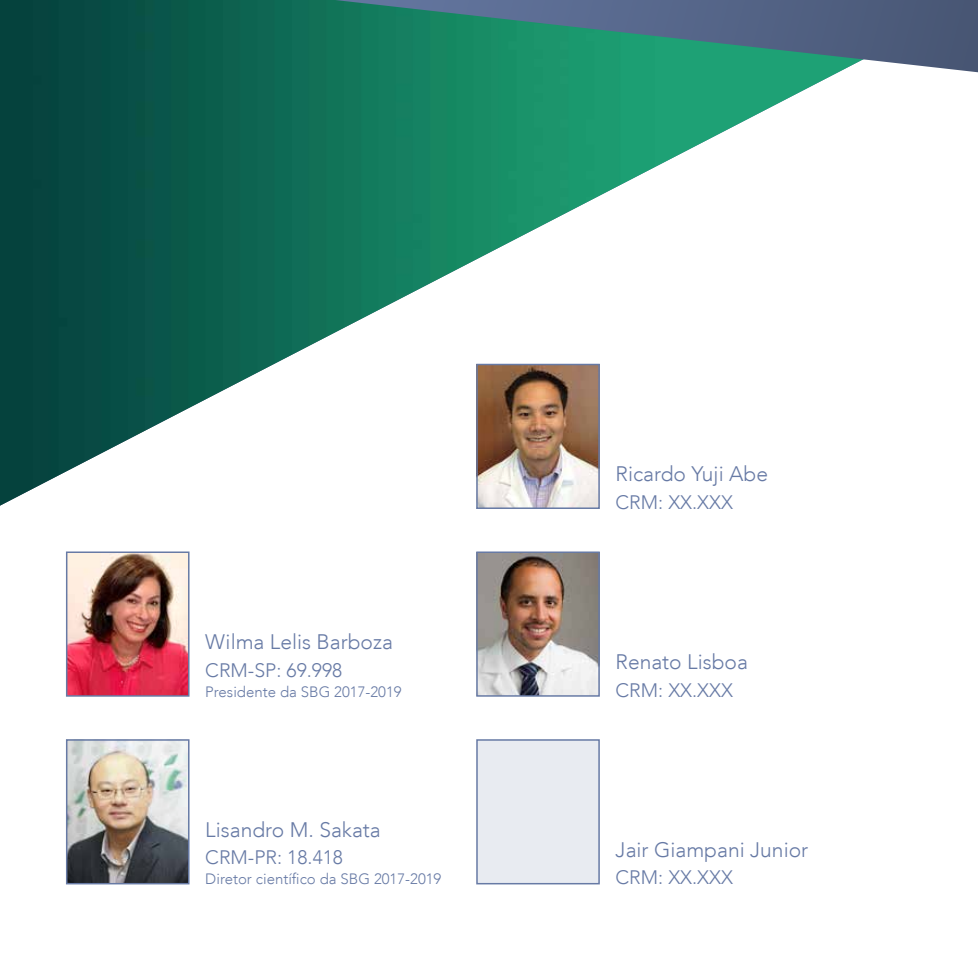
<style>
.page{position:relative;width:978px;height:978px;background:#fff}
.page>*{position:absolute;margin:0;border:0;box-sizing:border-box;transform-origin:0 0}
.t1{font:300 21px "Avenir LT";color:#677aa5}
.t2{font:300 19.5px "Avenir LT";color:#677aa5}
.t3{font:300 15px "Avenir LT";color:#677aa5}
</style>
<div class="page">
<img style="left:0;top:0;width:839px;height:506px">
<svg style="left:335px;top:0;width:643px;height:72px;background:#397a79"></svg>
<img style="left:479px;top:554px;width:118px;height:140px">
<div style="left:476px;top:551px;width:124px;height:146px;border:2px solid #677aa5"></div>
<img style="left:479px;top:367px;width:118px;height:139px">
<div style="left:476px;top:364px;width:124px;height:145px;border:2px solid #677aa5"></div>
<div style="left:476px;top:739px;width:124px;height:145px;background:#e8ebf1;border:2px solid #677aa5"></div>
<img style="left:69px;top:554px;width:118px;height:140px">
<div style="left:66px;top:551px;width:124px;height:146px;border:2px solid #677aa5"></div>
<img style="left:69px;top:742px;width:118px;height:139px">
<div style="left:66px;top:739px;width:124px;height:145px;border:2px solid #677aa5"></div>
<p class="t1" style="left:205px;top:629px;width:189px">Wilma Lelis Barboza</p>
<p class="t2" style="left:205px;top:658px;width:139px">CRM-SP: 69.998</p>
<p class="t3" style="left:205px;top:683px;width:198px">Presidente da SBG 2017-2019</p>
<p class="t1" style="left:205px;top:817px;width:177px">Lisandro M. Sakata</p>
<p class="t2" style="left:205px;top:846px;width:139px">CRM-PR: 18.418</p>
<p class="t3" style="left:205px;top:870px;width:238px">Diretor científico da SBG 2017-2019</p>
<p class="t1" style="left:616px;top:462px;width:154px">Ricardo Yuji Abe</p>
<p class="t2" style="left:616px;top:491px;width:119px">CRM: XX.XXX</p>
<p class="t1" style="left:616px;top:649px;width:134px">Renato Lisboa</p>
<p class="t2" style="left:616px;top:679px;width:119px">CRM: XX.XXX</p>
<p class="t1" style="left:616px;top:837px;width:194px">Jair Giampani Junior</p>
<p class="t2" style="left:616px;top:866px;width:119px">CRM: XX.XXX</p>
</div>
